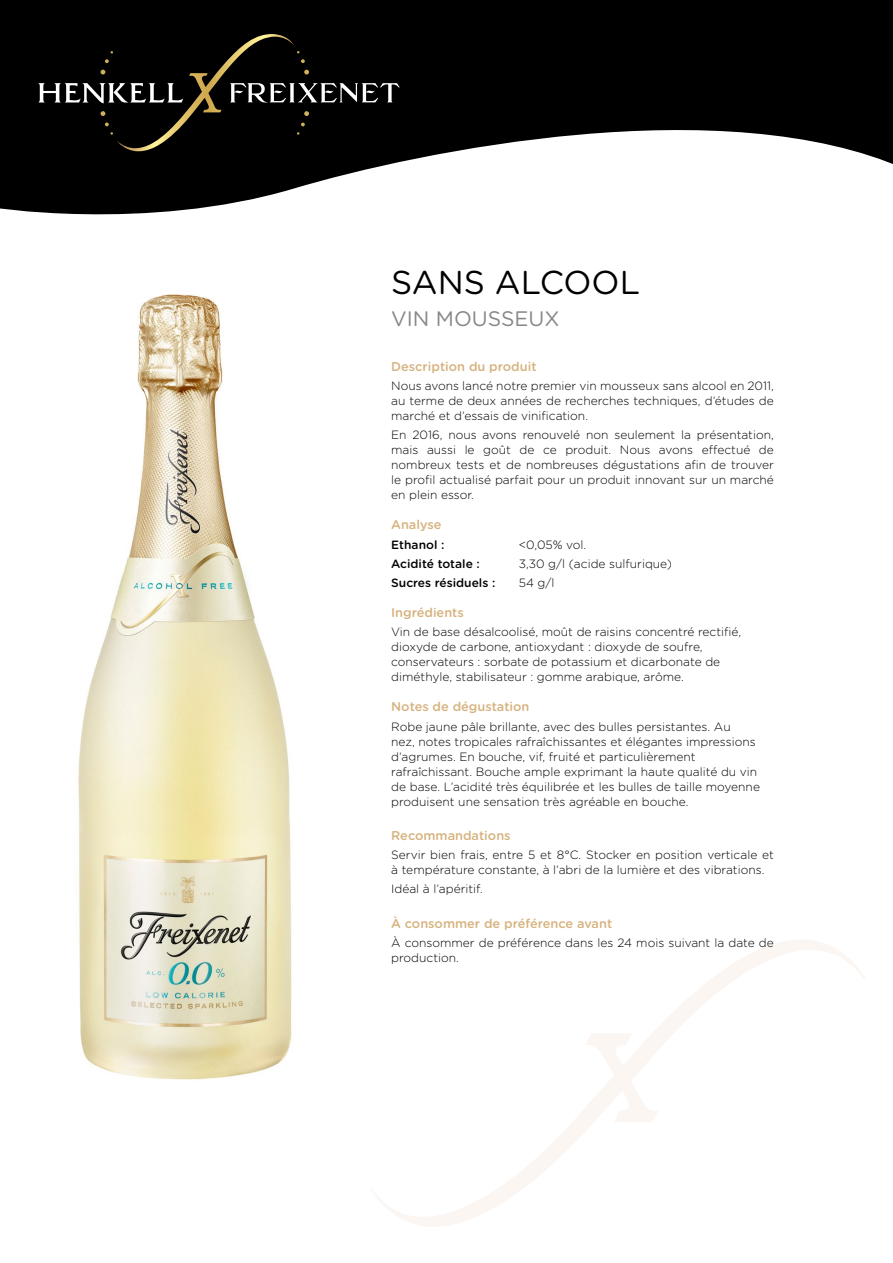
<style>
.page{position:relative;width:893px;height:1263px;background:#fff}
.page>*{position:absolute;margin:0;border:0;box-sizing:border-box;transform-origin:0 0}
.t1{font:33px "Gotham Rounded";color:#000}
.t2{font:21px "Gotham Rounded";color:#878787}
.t3{font:500 12.75px "Gotham Rounded";color:#d6b27e}
.t4{font:300 12px/15px "Gotham Rounded";color:#000}
.t5{font:500 12px "Gotham Rounded";color:#000}
</style>
<div class="page">
<svg style="left:0;top:0;width:893px;height:215px;fill:#000"></svg>
<svg style="left:38px;top:34px;width:362px;height:117px"></svg>
<svg style="left:371px;top:940px;width:494px;height:286px"></svg>
<img style="left:78px;top:293px;width:214px;height:787px">
<h1 class="t1" style="left:391px;top:260px;width:250px">SANS ALCOOL</h1>
<h2 class="t2" style="left:391px;top:304px;width:170px">VIN MOUSSEUX</h2>
<p class="t3" style="left:391px;top:357px;width:147px">Description du produit</p>
<p class="t4" style="left:391px;top:378px;width:384px;text-align:justify">Nous avons lancé notre premier vin mousseux sans alcool en 2011, au terme de deux années de recherches techniques, d’études de marché et d’essais de vinification.</p>
<p class="t4" style="left:391px;top:427px;width:384px;text-align:justify">En 2016, nous avons renouvelé non seulement la présentation, mais aussi le goût de ce produit. Nous avons effectué de nombreux tests et de nombreuses dégustations afin de trouver le profil actualisé parfait pour un produit innovant sur un marché en plein essor.</p>
<p class="t3" style="left:391px;top:516px;width:52px">Analyse</p>
<p class="t5" style="left:391px;top:536px;width:55px">Ethanol :</p>
<p class="t4" style="left:519px;top:536px;width:69px">&lt;0,05% vol.</p>
<p class="t5" style="left:391px;top:555px;width:90px">Acidité totale :</p>
<p class="t4" style="left:519px;top:555px;width:155px">3,30 g/l (acide sulfurique)</p>
<p class="t5" style="left:391px;top:574px;width:106px">Sucres résiduels :</p>
<p class="t4" style="left:519px;top:575px;width:37px">54 g/l</p>
<p class="t3" style="left:391px;top:603px;width:74px">Ingrédients</p>
<p class="t4" style="left:391px;top:624px;width:352px">Vin de base désalcoolisé, moût de raisins concentré rectifié, dioxyde de carbone, antioxydant : dioxyde de soufre, conservateurs : sorbate de potassium et dicarbonate de diméthyle, stabilisateur : gomme arabique, arôme.</p>
<p class="t3" style="left:391px;top:698px;width:140px">Notes de dégustation</p>
<p class="t4" style="left:391px;top:718px;width:370px">Robe jaune pâle brillante, avec des bulles persistantes. Au<br>nez, notes tropicales rafraîchissantes et élégantes impressions d’agrumes. En bouche, vif, fruité et particulièrement rafraîchissant. Bouche ample exprimant la haute qualité du vin de base. L’acidité très équilibrée et les bulles de taille moyenne produisent une sensation très agréable en bouche.</p>
<p class="t3" style="left:391px;top:826px;width:121px">Recommandations</p>
<p class="t4" style="left:391px;top:847px;width:384px">Servir bien frais, entre 5 et 8°C. Stocker en position verticale et à température constante, à l’abri de la lumière et des vibrations.</p>
<p class="t4" style="left:391px;top:881px;width:93px">Idéal à l’apéritif.</p>
<p class="t3" style="left:391px;top:914px;width:223px">À consommer de préférence avant</p>
<p class="t4" style="left:391px;top:935px;width:384px">À consommer de préférence dans les 24 mois suivant la date de production.</p>
</div>
